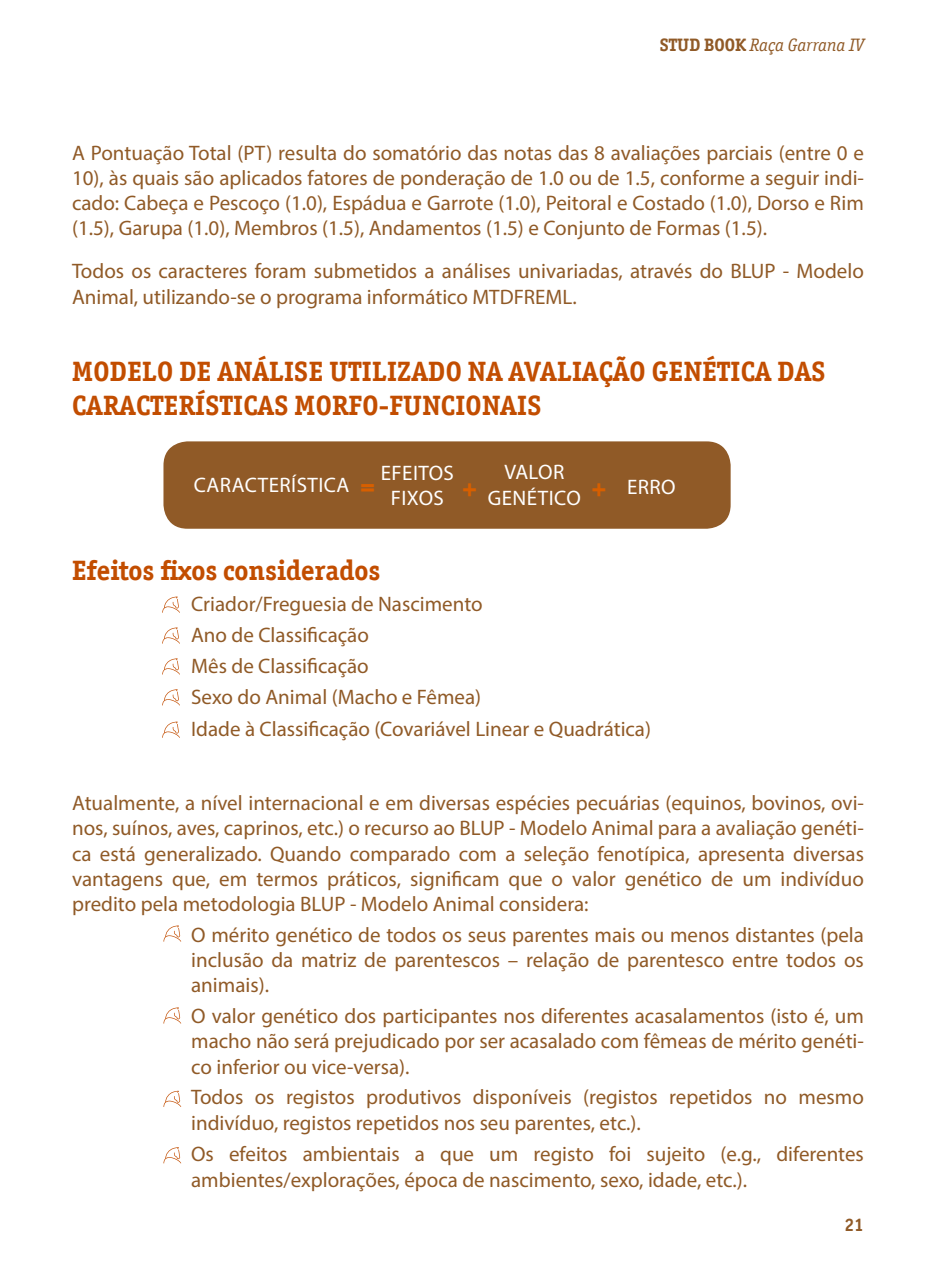
<style>
.page{position:relative;width:936px;height:1276px;background:#fff}
.page>*{position:absolute;margin:0;border:0;box-sizing:border-box;transform-origin:0 0}
.t1{font:700 28px/33.6px "Officina Ser ITC";letter-spacing:.015em;color:#c24d00}
.t2{font:700 28px "Officina Ser ITC";color:#d75f00}
.t3{font:21px/25.2px "Myriad Pro";color:#905a27;text-align:justify}
.t4{font:21px/25.2px "Myriad Pro";letter-spacing:.02em;color:#fff}
.t5{font:18px "Officina Ser ITC Book Ital OS";color:#905a27}
.t6{font:700 18px "Officina Ser ITC";color:#905a27}
.s1{font-family:"Officina Ser ITC";font-weight:700}
.s2{font-family:"Officina Ser ITC";font-weight:700;font-size:28px;color:#d75f00}
</style>
<div class="page">
<div style="left:163px;top:441px;width:567px;height:88px;background:#905a27;border-radius:24px"></div>
<svg style="left:162px;top:596px;width:18px;height:17px"></svg>
<svg style="left:162px;top:627px;width:18px;height:16px"></svg>
<svg style="left:162px;top:658px;width:18px;height:16px"></svg>
<svg style="left:162px;top:689px;width:18px;height:16px"></svg>
<svg style="left:162px;top:721px;width:18px;height:17px"></svg>
<svg style="left:163px;top:925px;width:18px;height:16px"></svg>
<svg style="left:163px;top:1007px;width:18px;height:16px"></svg>
<svg style="left:163px;top:1090px;width:18px;height:17px"></svg>
<svg style="left:163px;top:1147px;width:18px;height:16px"></svg>
<p class="t5" style="left:660px;top:35px;width:205px"><span class="s1">STUD BOOK</span> Raça Garrana IV</p>
<p class="t3" style="left:72px;top:140px;width:793px">A Pontuação Total (PT) resulta do somatório das notas das 8 avaliações parciais (entre 0 e 10), às quais são aplicados fatores de ponderação de 1.0 ou de 1.5, conforme a seguir indi&shy;cado: Cabeça e Pescoço (1.0), Espádua e Garrote (1.0), Peitoral e Costado (1.0), Dorso e Rim (1.5), Garupa (1.0), Membros (1.5), Andamentos (1.5) e Conjunto de Formas (1.5).</p>
<p class="t3" style="left:72px;top:257px;width:793px;line-height:26.4px">Todos os caracteres foram submetidos a análises univariadas, através do BLUP - Modelo<br>Animal, utilizando-se o programa informático MTDFREML.</p>
<h1 class="t1" style="left:72px;top:354px;width:754px">MODELO DE ANÁLISE UTILIZADO NA AVALIAÇÃO GENÉTICA DAS<br>CARACTERÍSTICAS MORFO-FUNCIONAIS</h1>
<p class="t4" style="left:194px;top:472px;width:26px">Caracter</p>
<p class="t4" style="left:291px;top:472px;width:17px">ística</p>
<h1 class="t2" style="left:360px;top:468px;width:17px">=</h1>
<p class="t4" style="left:391px;top:459px;width:88px;text-indent:-10px">Efeitos<br>fixos <sup>+</sup></p>
<p class="t4" style="left:488px;top:458px;width:62px;line-height:26.4px;text-align:center">Valor<br>Genético</p>
<p class="t4" style="left:591px;top:474px;width:59px"><span class="s2">+</span> Erro</p>
<h1 class="t1" style="left:72px;top:554px;width:310px">EFEITOS FIXOS CONSIDERADOS</h1>
<p class="t3" style="left:191px;top:588px;width:461px;line-height:31.2px;text-align:left">Criador/Freguesia de Nascimento<br>Ano de Classificação<br>Mês de Classificação<br>Sexo do Animal (Macho e Fêmea)<br>Idade à Classificação (Covariável Linear e Quadrática)</p>
<p class="t3" style="left:72px;top:790px;width:793px">Atualmente, a nível internacional e em diversas espécies pecuárias (equinos, bovinos, ovi&shy;nos, suínos, aves, caprinos, etc.) o recurso ao BLUP - Modelo Animal para a avaliação genéti&shy;ca está generalizado. Quando comparado com a seleção fenotípica, apresenta diversas vantagens que, em termos práticos, significam que o valor genético de um indivíduo predito pela metodologia BLUP - Modelo Animal considera:</p>
<p class="t3" style="left:191px;top:922px;width:674px">O mérito genético de todos os seus parentes mais ou menos distantes (pela inclusão da matriz de parentescos – relação de parentesco entre todos os animais).</p>
<p class="t3" style="left:191px;top:1003px;width:674px">O valor genético dos participantes nos diferentes acasalamentos (isto é, um macho não será prejudicado por ser acasalado com fêmeas de mérito genéti&shy;co inferior ou vice-versa).</p>
<p class="t3" style="left:191px;top:1084px;width:674px">Todos os registos produtivos disponíveis (registos repetidos no mesmo indivíduo, registos repetidos nos seu parentes, etc.).</p>
<p class="t3" style="left:191px;top:1140px;width:674px;line-height:26.4px">Os efeitos ambientais a que um registo foi sujeito (e.g., diferentes ambientes/explorações, época de nascimento, sexo, idade, etc.).</p>
<p class="t6" style="left:844px;top:1213px;width:21px">21</p>
</div>
